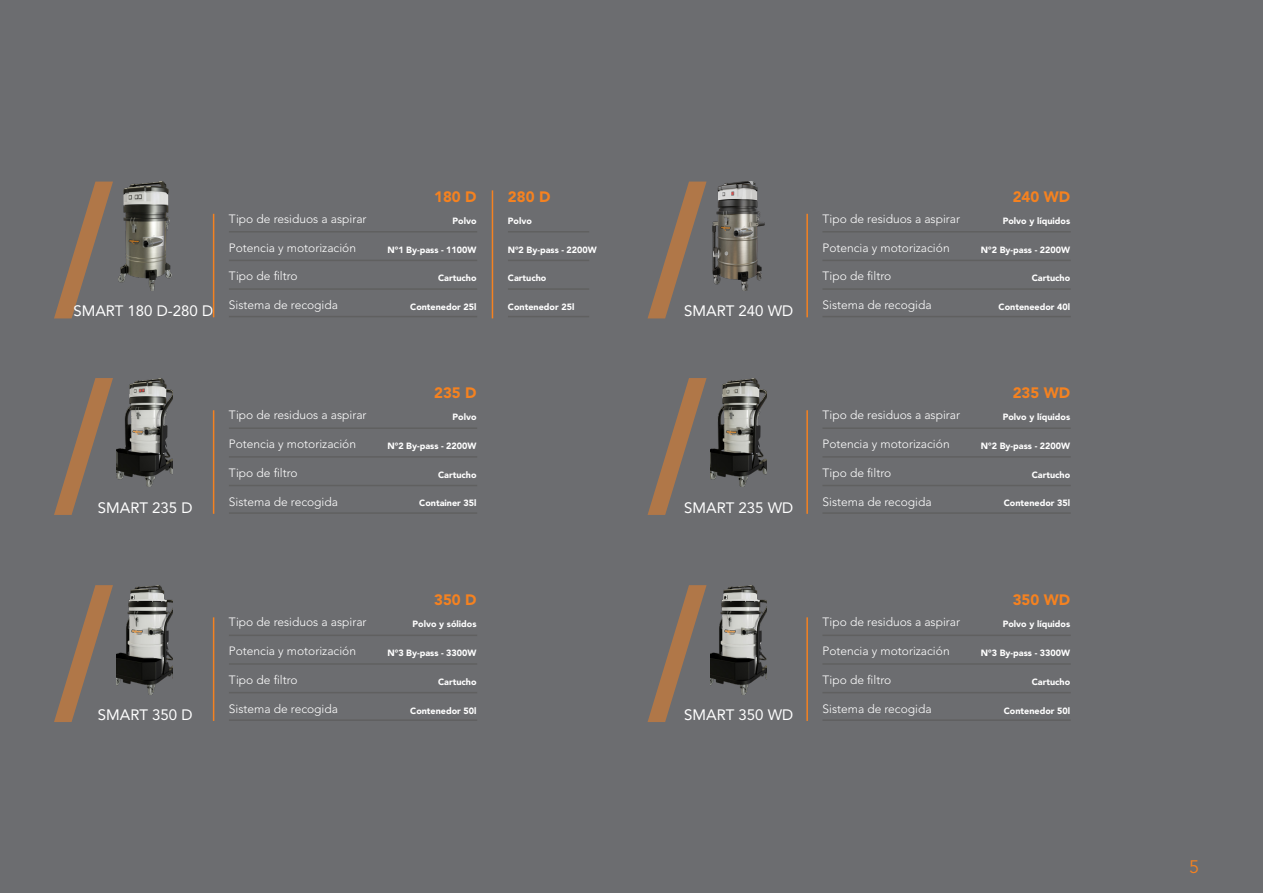
<style>
.page{position:relative;width:1263px;height:893px;background:#6c6d70}
.page>*{position:absolute;margin:0;border:0;box-sizing:border-box;transform-origin:0 0}
.t1{font:18px "Avenir";color:#f58220}
.t2{font:15px "Avenir LT Std";color:#fff}
.t3{font:900 15px "Avenir LT Std";color:#f58220}
.t4{font:300 12px "Avenir LT Std";color:#fff}
.t5{font:900 9px "Avenir LT Std";color:#fff}
</style>
<div class="page">
<img style="left:118px;top:182px;width:53px;height:108px">
<svg style="left:54px;top:182px;width:59px;height:136px"></svg>
<hr style="left:213px;top:214px;width:1px;height:103px;background:#f58220">
<hr style="left:492px;top:190px;width:1px;height:128px;background:#f58220">
<hr style="left:229px;top:231px;width:248px;height:1px;background:#606060">
<hr style="left:508px;top:231px;width:81px;height:1px;background:#606060">
<hr style="left:229px;top:260px;width:248px;height:1px;background:#606060">
<hr style="left:508px;top:260px;width:81px;height:1px;background:#606060">
<hr style="left:229px;top:288px;width:248px;height:2px;background:#606060">
<hr style="left:508px;top:288px;width:81px;height:2px;background:#606060">
<hr style="left:229px;top:316px;width:248px;height:1px;background:#606060">
<hr style="left:508px;top:316px;width:81px;height:1px;background:#606060">
<img style="left:117px;top:378px;width:56px;height:109px">
<svg style="left:54px;top:378px;width:59px;height:137px"></svg>
<hr style="left:213px;top:410px;width:1px;height:104px;background:#f58220">
<hr style="left:229px;top:427px;width:248px;height:2px;background:#606060">
<hr style="left:229px;top:456px;width:248px;height:2px;background:#606060">
<hr style="left:229px;top:485px;width:248px;height:1px;background:#606060">
<hr style="left:229px;top:512px;width:248px;height:2px;background:#606060">
<img style="left:117px;top:585px;width:56px;height:109px">
<svg style="left:54px;top:585px;width:59px;height:137px"></svg>
<hr style="left:213px;top:617px;width:1px;height:104px;background:#f58220">
<hr style="left:229px;top:635px;width:248px;height:1px;background:#606060">
<hr style="left:229px;top:663px;width:248px;height:2px;background:#606060">
<hr style="left:229px;top:692px;width:248px;height:1px;background:#606060">
<hr style="left:229px;top:719px;width:248px;height:2px;background:#606060">
<img style="left:710px;top:585px;width:56px;height:109px">
<svg style="left:647px;top:585px;width:59px;height:137px"></svg>
<hr style="left:806px;top:617px;width:2px;height:104px;background:#f58220">
<hr style="left:822px;top:635px;width:249px;height:1px;background:#606060">
<hr style="left:822px;top:663px;width:249px;height:2px;background:#606060">
<hr style="left:822px;top:692px;width:249px;height:1px;background:#606060">
<hr style="left:822px;top:719px;width:249px;height:2px;background:#606060">
<img style="left:712px;top:182px;width:52px;height:108px">
<svg style="left:648px;top:182px;width:58px;height:136px"></svg>
<hr style="left:806px;top:214px;width:2px;height:103px;background:#f58220">
<hr style="left:822px;top:231px;width:249px;height:1px;background:#606060">
<hr style="left:822px;top:260px;width:249px;height:1px;background:#606060">
<hr style="left:822px;top:288px;width:249px;height:2px;background:#606060">
<hr style="left:822px;top:316px;width:249px;height:1px;background:#606060">
<img style="left:710px;top:378px;width:56px;height:109px">
<svg style="left:647px;top:378px;width:59px;height:137px"></svg>
<hr style="left:806px;top:410px;width:2px;height:104px;background:#f58220">
<hr style="left:822px;top:427px;width:249px;height:2px;background:#606060">
<hr style="left:822px;top:456px;width:249px;height:2px;background:#606060">
<hr style="left:822px;top:485px;width:249px;height:1px;background:#606060">
<hr style="left:822px;top:512px;width:249px;height:2px;background:#606060">
<p class="t2" style="left:73px;top:302px;width:141px">SMART 180 D-280 D</p>
<p class="t3" style="left:434px;top:187px;width:44px">180 D</p>
<p class="t3" style="left:508px;top:187px;width:44px">280 D</p>
<p class="t4" style="left:229px;top:212px;width:139px">Tipo de residuos a aspirar</p>
<p class="t5" style="left:453px;top:215px;width:25px">Polvo</p>
<p class="t5" style="left:387px;top:244px;width:91px">N°1 By-pass - 1100W</p>
<p class="t5" style="left:508px;top:244px;width:91px">N°2 By-pass - 2200W</p>
<p class="t5" style="left:438px;top:273px;width:40px">Cartucho</p>
<p class="t5" style="left:410px;top:301px;width:68px">Contenedor 25l</p>
<p class="t5" style="left:508px;top:215px;width:25px">Polvo</p>
<p class="t4" style="left:229px;top:240px;width:129px">Potencia y motorización</p>
<p class="t4" style="left:229px;top:269px;width:70px">Tipo de filtro</p>
<p class="t4" style="left:229px;top:298px;width:111px">Sistema de recogida</p>
<p class="t5" style="left:508px;top:273px;width:40px">Cartucho</p>
<p class="t5" style="left:508px;top:301px;width:68px">Contenedor 25l</p>
<p class="t2" style="left:98px;top:499px;width:96px">SMART 235 D</p>
<p class="t3" style="left:434px;top:384px;width:44px">235 D</p>
<p class="t4" style="left:229px;top:408px;width:139px">Tipo de residuos a aspirar</p>
<p class="t5" style="left:453px;top:412px;width:25px">Polvo</p>
<p class="t5" style="left:387px;top:440px;width:91px">N°2 By-pass - 2200W</p>
<p class="t5" style="left:438px;top:469px;width:40px">Cartucho</p>
<p class="t5" style="left:419px;top:498px;width:59px">Container 35l</p>
<p class="t4" style="left:229px;top:437px;width:129px">Potencia y motorización</p>
<p class="t4" style="left:229px;top:466px;width:70px">Tipo de filtro</p>
<p class="t4" style="left:229px;top:494px;width:111px">Sistema de recogida</p>
<p class="t2" style="left:684px;top:302px;width:110px">SMART 240 WD</p>
<p class="t2" style="left:684px;top:499px;width:110px">SMART 235 WD</p>
<p class="t3" style="left:1013px;top:187px;width:59px">240 WD</p>
<p class="t4" style="left:822px;top:212px;width:139px">Tipo de residuos a aspirar</p>
<p class="t5" style="left:1003px;top:215px;width:69px">Polvo y líquidos</p>
<p class="t5" style="left:981px;top:244px;width:91px">N°2 By-pass - 2200W</p>
<p class="t5" style="left:1032px;top:273px;width:40px">Cartucho</p>
<p class="t5" style="left:998px;top:301px;width:73px">Conteneedor 40l</p>
<p class="t4" style="left:822px;top:240px;width:129px">Potencia y motorización</p>
<p class="t4" style="left:822px;top:269px;width:70px">Tipo de filtro</p>
<p class="t4" style="left:822px;top:298px;width:111px">Sistema de recogida</p>
<p class="t3" style="left:1013px;top:384px;width:59px">235 WD</p>
<p class="t4" style="left:822px;top:408px;width:139px">Tipo de residuos a aspirar</p>
<p class="t5" style="left:1003px;top:412px;width:69px">Polvo y líquidos</p>
<p class="t5" style="left:981px;top:440px;width:91px">N°2 By-pass - 2200W</p>
<p class="t5" style="left:1032px;top:469px;width:40px">Cartucho</p>
<p class="t5" style="left:1004px;top:498px;width:68px">Contenedor 35l</p>
<p class="t4" style="left:822px;top:437px;width:129px">Potencia y motorización</p>
<p class="t4" style="left:822px;top:466px;width:70px">Tipo de filtro</p>
<p class="t4" style="left:822px;top:494px;width:111px">Sistema de recogida</p>
<p class="t2" style="left:98px;top:706px;width:96px">SMART 350 D</p>
<p class="t3" style="left:434px;top:591px;width:44px">350 D</p>
<p class="t4" style="left:229px;top:615px;width:139px">Tipo de residuos a aspirar</p>
<p class="t5" style="left:413px;top:619px;width:65px">Polvo y sólidos</p>
<p class="t5" style="left:387px;top:647px;width:91px">N°3 By-pass - 3300W</p>
<p class="t5" style="left:438px;top:676px;width:40px">Cartucho</p>
<p class="t5" style="left:410px;top:705px;width:68px">Contenedor 50l</p>
<p class="t4" style="left:229px;top:644px;width:129px">Potencia y motorización</p>
<p class="t4" style="left:229px;top:673px;width:70px">Tipo de filtro</p>
<p class="t4" style="left:229px;top:701px;width:111px">Sistema de recogida</p>
<p class="t2" style="left:684px;top:706px;width:110px">SMART 350 WD</p>
<p class="t3" style="left:1013px;top:591px;width:59px">350 WD</p>
<p class="t4" style="left:822px;top:615px;width:139px">Tipo de residuos a aspirar</p>
<p class="t5" style="left:1003px;top:619px;width:69px">Polvo y líquidos</p>
<p class="t5" style="left:981px;top:647px;width:91px">N°3 By-pass - 3300W</p>
<p class="t5" style="left:1032px;top:676px;width:40px">Cartucho</p>
<p class="t5" style="left:1004px;top:705px;width:68px">Contenedor 50l</p>
<p class="t4" style="left:822px;top:644px;width:129px">Potencia y motorización</p>
<p class="t4" style="left:822px;top:673px;width:70px">Tipo de filtro</p>
<p class="t4" style="left:822px;top:701px;width:111px">Sistema de recogida</p>
<h1 class="t1" style="left:1189px;top:853px;width:12px">5</h1>
</div>
